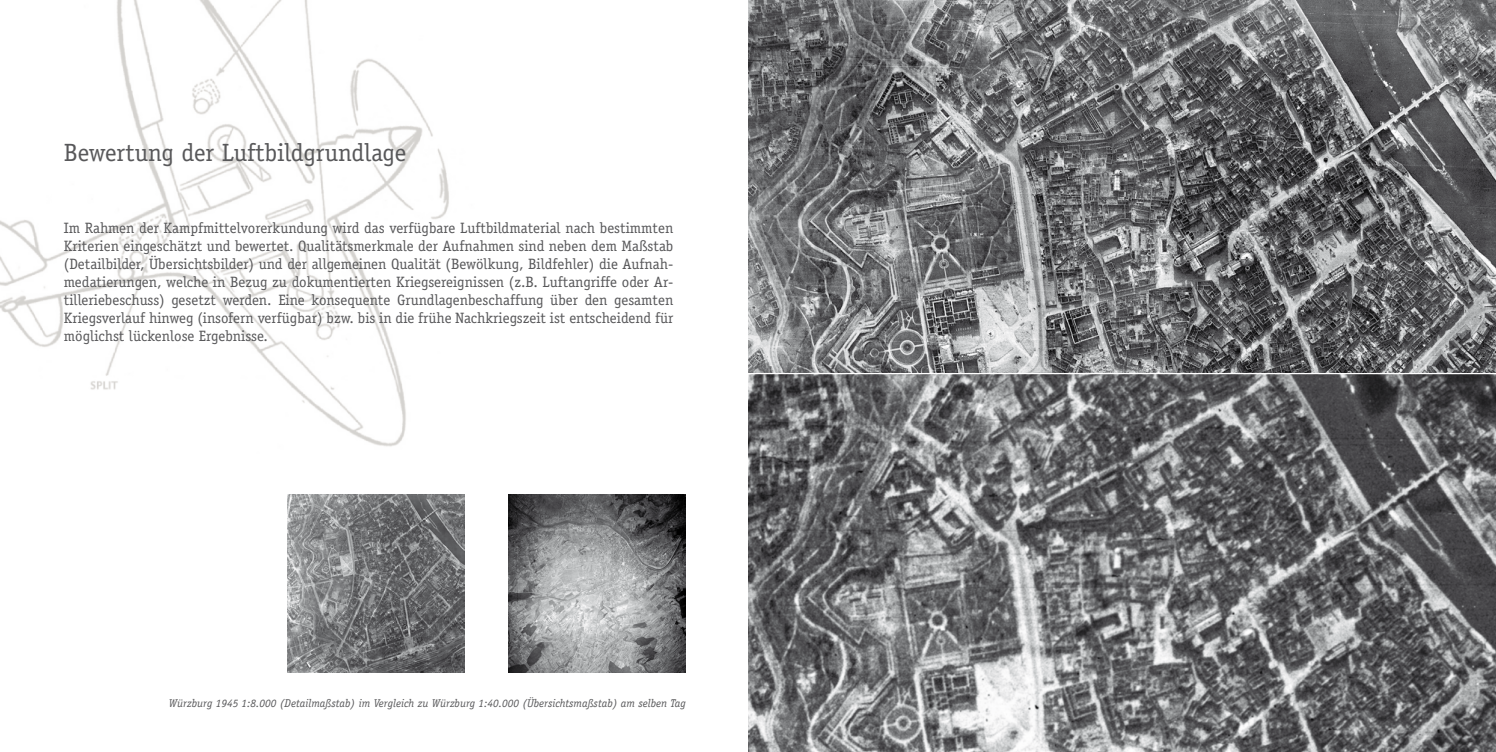
<style>
.page{position:relative;width:1496px;height:752px;background:#fff}
.page>*{position:absolute;margin:0;border:0;box-sizing:border-box;transform-origin:0 0}
.t1{font:25px "Officina Serif";color:#58585a}
.t2{font:15px/18px "Officina Serif";color:#58585a;text-align:justify}
.t3{font:italic 11.25px "Officina Serif";color:#58585a}
</style>
<div class="page">
<img style="left:0;top:0;width:449px;height:447px">
<img style="left:748px;top:0;width:747px;height:751px">
<img style="left:287px;top:494px;width:177px;height:177px">
<hr style="left:748px;top:373px;width:747px;height:1px;background:#fff">
<img style="left:508px;top:494px;width:178px;height:177px">
<h1 class="t1" style="left:64px;top:137px;width:344px">Bewertung der Luftbildgrundlage</h1>
<p class="t2" style="left:64px;top:218px;width:611px">Im Rahmen der Kampfmittelvorerkundung wird das verfügbare Luftbildmaterial nach bestimmten Kriterien eingeschätzt und bewertet. Qualitätsmerkmale der Aufnahmen sind neben dem Maßstab (Detailbilder, Übersichtsbilder) und der allgemeinen Qualität (Bewölkung, Bildfehler) die Aufnah&shy;medatierungen, welche in Bezug zu dokumentierten Kriegsereignissen (z.B. Luftangriffe oder Ar&shy;tilleriebeschuss) gesetzt werden. Eine konsequente Grundlagenbeschaffung über den gesamten Kriegsverlauf hinweg (insofern verfügbar) bzw. bis in die frühe Nachkriegszeit ist entscheidend für möglichst lückenlose Ergebnisse.</p>
<p class="t3" style="left:169px;top:696px;width:518px">Würzburg 1945 1:8.000 (Detailmaßstab) im Vergleich zu Würzburg 1:40.000 (Übersichtsmaßstab) am selben Tag</p>
</div>
